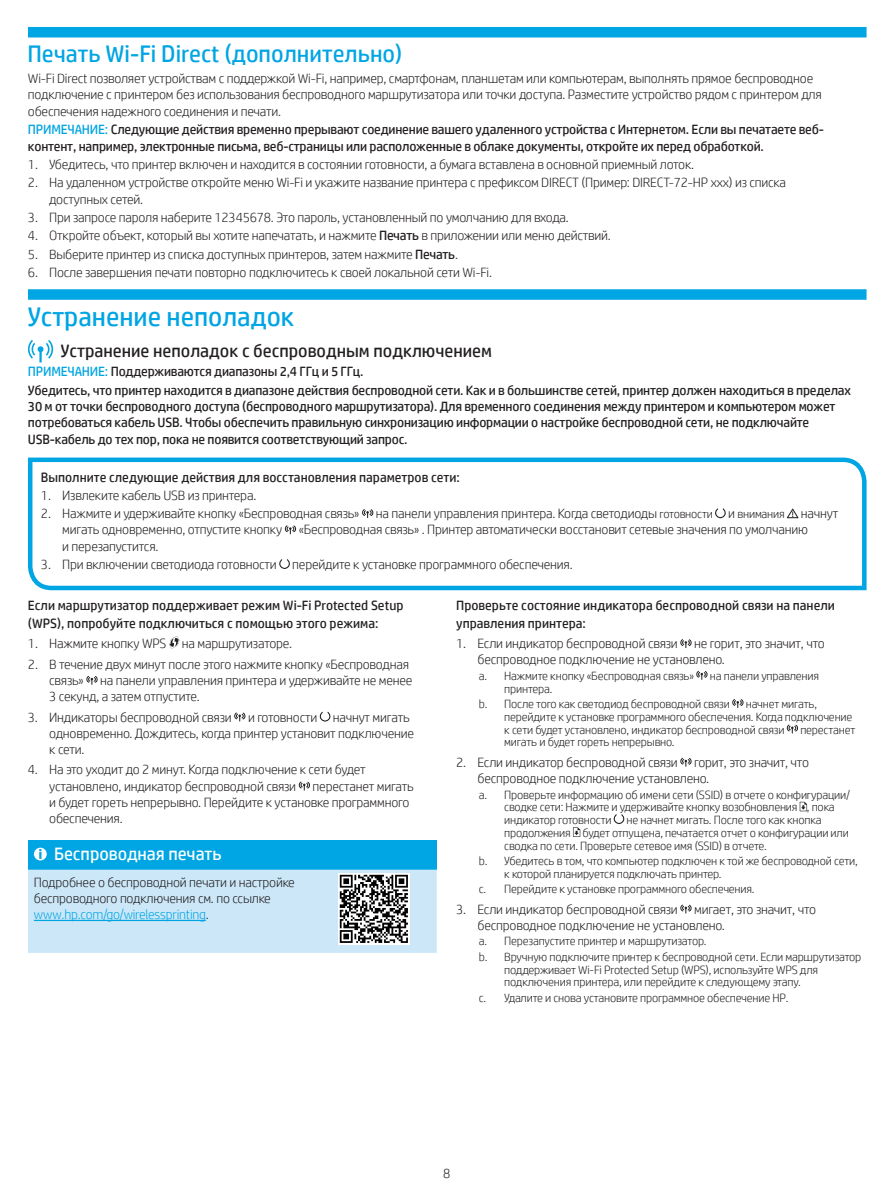
<style>
.page{position:relative;width:893px;height:1189px;background:#fff}
.page>*{position:absolute;margin:0;border:0;box-sizing:border-box;transform-origin:0 0}
.t1{font:27px "HP Simplified";color:#00a5e3}
.t2{font:24px "HP Simplified";color:#00a5e3}
.t3{font:18px "HP Simplified";color:#231f20}
.t4{font:18px "HP Simplified";color:#fff}
.t5{font:300 13.5px/16.2px "HP Simplified";letter-spacing:-.015em;color:#231f20}
.t6{font:13.5px/16.2px "HP Simplified";letter-spacing:-.015em;color:#231f20}
.t7{font:300 12px/12.8px "HP Simplified";letter-spacing:-.015em;color:#231f20}
.s1{color:#00a5e3}
.s2{font-weight:400}
.s3{font-size:12px}
</style>
<div class="page">
<div style="left:28px;top:27px;width:838px;height:10px;background:#00a5e3"></div>
<svg style="left:28px;top:37px;width:376px;height:1px"></svg>
<div style="left:28px;top:289px;width:838px;height:11px;background:#00a5e3"></div>
<svg style="left:28px;top:340px;width:25px;height:22px"></svg>
<svg style="left:28px;top:457px;width:839px;height:134px"></svg>
<svg style="left:169px;top:636px;width:10px;height:12px"></svg>
<svg style="left:86px;top:675px;width:12px;height:9px"></svg>
<svg style="left:234px;top:712px;width:11px;height:9px"></svg>
<svg style="left:320px;top:711px;width:10px;height:10px"></svg>
<svg style="left:299px;top:781px;width:11px;height:9px"></svg>
<svg style="left:680px;top:639px;width:11px;height:9px"></svg>
<svg style="left:696px;top:670px;width:11px;height:9px"></svg>
<svg style="left:732px;top:699px;width:11px;height:9px"></svg>
<svg style="left:786px;top:724px;width:12px;height:9px"></svg>
<svg style="left:680px;top:757px;width:11px;height:9px"></svg>
<svg style="left:799px;top:801px;width:8px;height:10px"></svg>
<svg style="left:613px;top:814px;width:11px;height:10px"></svg>
<svg style="left:573px;top:827px;width:7px;height:9px"></svg>
<svg style="left:680px;top:904px;width:11px;height:9px"></svg>
<div style="left:28px;top:839px;width:408px;height:30px;background:#00a5e3"></div>
<div style="left:28px;top:869px;width:408px;height:83px;background:#cbe7f8"></div>
<svg style="left:34px;top:847px;width:13px;height:13px"></svg>
<hr style="left:34px;top:919px;width:172px;height:2px;background:#00a5e3">
<img style="left:338px;top:873px;width:71px;height:71px">
<h2 class="t2" style="left:27px;top:38px;width:376px">Печать Wi-Fi Direct (дополнительно)</h2>
<p class="t5" style="left:28px;top:70px;width:795px">Wi-Fi Direct позволяет устройствам с поддержкой Wi-Fi, например, смартфонам, планшетам или компьютерам, выполнять прямое беспроводное подключение с принтером без использования беспроводного маршрутизатора или точки доступа. Разместите устройство рядом с принтером для обеспечения надежного соединения и печати.</p>
<p class="t6" style="left:28px;top:121px;width:797px"><span class="s1">ПРИМЕЧАНИЕ:</span> Следующие действия временно прерывают соединение вашего удаленного устройства с Интернетом. Если вы печатаете веб&shy;контент, например, электронные письма, веб-страницы или расположенные в облаке документы, откройте их перед обработкой.</p>
<p class="t5" style="left:28px;top:156px;width:667px">1. Убедитесь, что принтер включен и находится в состоянии готовности, а бумага вставлена в основной приемный лоток.</p>
<p class="t5" style="left:49px;top:174px;width:738px;text-indent:-21px">2. На удаленном устройстве откройте меню Wi-Fi и укажите название принтера с префиксом DIRECT (Пример: DIRECT-72-HP xxx) из списка доступных сетей.</p>
<p class="t5" style="left:28px;top:209px;width:542px">3. При запросе пароля наберите 12345678. Это пароль, установленный по умолчанию для входа.</p>
<p class="t5" style="left:28px;top:227px;width:584px">4. Откройте объект, который вы хотите напечатать, и нажмите <span class="s2">Печать</span> в приложении или меню действий.</p>
<p class="t5" style="left:28px;top:245px;width:431px">5. Выберите принтер из списка доступных принтеров, затем нажмите <span class="s2">Печать</span>.</p>
<p class="t5" style="left:28px;top:264px;width:465px">6. После завершения печати повторно подключитесь к своей локальной сети Wi-Fi.</p>
<h1 class="t1" style="left:27px;top:299px;width:268px">Устранение неполадок</h1>
<h3 class="t3" style="left:60px;top:339px;width:433px">Устранение неполадок с беспроводным подключением</h3>
<p class="t6" style="left:28px;top:362px;width:824px;line-height:18.9px"><span class="s1">ПРИМЕЧАНИЕ:</span> Поддерживаются диапазоны 2,4 ГГц и 5 ГГц.<br>Убедитесь, что принтер находится в диапазоне действия беспроводной сети. Как и в большинстве сетей, принтер должен находиться в пределах</p>
<p class="t6" style="left:28px;top:398px;width:808px">30 м от точки беспроводного доступа (беспроводного маршрутизатора). Для временного соединения между принтером и компьютером может потребоваться кабель USB. Чтобы обеспечить правильную синхронизацию информации о настройке беспроводной сети, не подключайте<br>USB-кабель до тех пор, пока не появится соответствующий запрос.</p>
<p class="t6" style="left:41px;top:468px;width:420px">Выполните следующие действия для восстановления параметров сети:</p>
<p class="t5" style="left:41px;top:486px;width:217px">1. Извлеките кабель USB из принтера.</p>
<p class="t5" style="left:62px;top:505px;width:777px;text-indent:-21px">2. Нажмите и удерживайте кнопку «Беспроводная связь» на панели управления принтера. Когда светодиоды <span class="s3">готовности</span> и <span class="s3">внимания</span> начнут мигать одновременно, отпустите кнопку «Беспроводная связь» . Принтер автоматически восстановит сетевые значения по умолчанию<br>и перезапустится.</p>
<p class="t5" style="left:41px;top:556px;width:533px">3. При включении светодиода готовности перейдите к установке программного обеспечения.</p>
<p class="t6" style="left:28px;top:596px;width:377px;line-height:18px">Если маршрутизатор поддерживает режим Wi-Fi Protected Setup (WPS), попробуйте подключиться с помощью этого режима:</p>
<p class="t5" style="left:28px;top:635px;width:266px">1. Нажмите кнопку WPS на маршрутизаторе.</p>
<p class="t5" style="left:49px;top:655px;width:365px;text-indent:-21px">2. В течение двух минут после этого нажмите кнопку «Беспроводная связь» на панели управления принтера и удерживайте не менее<br>3 секунд, а затем отпустите.</p>
<p class="t5" style="left:49px;top:708px;width:366px;text-indent:-21px">3. Индикаторы беспроводной связи и готовности начнут мигать одновременно. Дождитесь, когда принтер установит подключение к сети.</p>
<p class="t5" style="left:49px;top:761px;width:366px;text-indent:-21px">4. На это уходит до 2 минут. Когда подключение к сети будет установлено, индикатор беспроводной связи перестанет мигать и будет гореть непрерывно. Перейдите к установке программного обеспечения.</p>
<p class="t6" style="left:456px;top:596px;width:380px;line-height:18px">Проверьте состояние индикатора беспроводной связи на панели управления принтера:</p>
<p class="t5" style="left:477px;top:635px;width:348px;text-indent:-21px">1. Если индикатор беспроводной связи не горит, это значит, что беспроводное подключение не установлено.</p>
<p class="t7" style="left:478px;top:669px;width:217px">a. Нажмите кнопку «Беспроводная связь»</p>
<p class="t7" style="left:709px;top:669px;width:111px">на панели управления</p>
<p class="t7" style="left:478px;top:680px;width:253px;line-height:15.5px;text-indent:26px">принтера.<br>b. После того как светодиод беспроводной связи</p>
<p class="t7" style="left:504px;top:697px;width:349px;text-indent:241px">начнет мигать, перейдите к установке программного обеспечения. Когда подключение к сети будет установлено, индикатор беспроводной связи</p>
<p class="t7" style="left:800px;top:722px;width:56px">перестанет</p>
<p class="t7" style="left:504px;top:735px;width:172px">мигать и будет гореть непрерывно.</p>
<p class="t5" style="left:477px;top:753px;width:333px;text-indent:-21px">2. Если индикатор беспроводной связи горит, это значит, что беспроводное подключение установлено.</p>
<p class="t7" style="left:504px;top:787px;width:347px;text-indent:-26px">a. Проверьте информацию об имени сети (SSID) в отчете о конфигурации/ сводке сети: Нажмите и удерживайте кнопку возобновления , пока индикатор готовности не начнет мигать. После того как кнопка продолжения будет отпущена, печатается отчет о конфигурации или сводка по сети. Проверьте сетевое имя (SSID) в отчете.</p>
<p class="t7" style="left:504px;top:854px;width:355px;text-indent:-26px">b. Убедитесь в том, что компьютер подключен к той же беспроводной сети, к которой планируется подключать принтер.</p>
<p class="t7" style="left:478px;top:882px;width:277px">c. Перейдите к установке программного обеспечения.</p>
<p class="t5" style="left:477px;top:900px;width:340px;text-indent:-21px">3. Если индикатор беспроводной связи мигает, это значит, что беспроводное подключение не установлено.</p>
<p class="t7" style="left:478px;top:933px;width:384px;line-height:15.5px">a. Перезапустите принтер и маршрутизатор.<br>b. Вручную подключите принтер к беспроводной сети. Если маршрутизатор</p>
<p class="t7" style="left:504px;top:962px;width:315px">поддерживает Wi-Fi Protected Setup (WPS), используйте WPS для подключения принтера, или перейдите к следующему этапу.</p>
<p class="t7" style="left:478px;top:990px;width:311px">c. Удалите и снова установите программное обеспечение HP.</p>
<h3 class="t4" style="left:54px;top:842px;width:169px">Беспроводная печать</h3>
<p class="t5" style="left:34px;top:873px;width:262px">Подробнее о беспроводной печати и настройке беспроводного подключения см. по ссылке <span class="s1">www.hp.com/go/wirelessprinting</span>.</p>
<p class="t5" style="left:443px;top:1164px;width:9px">8</p>
</div>
